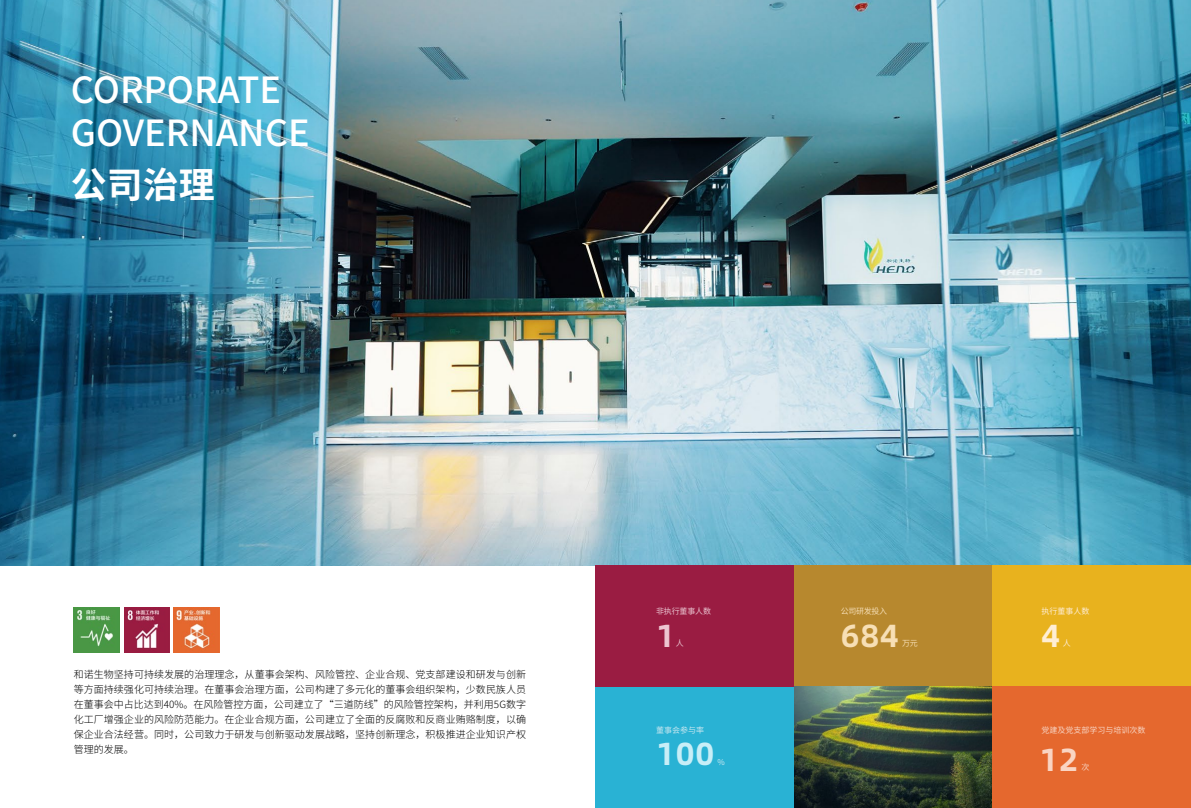
<style>
.page{position:relative;width:1191px;height:808px;background:#fff}
.page>*{position:absolute;margin:0;border:0;box-sizing:border-box;transform-origin:0 0}
.t1{font:500 36px/43.2px "Source Han Sans CN";color:#fff}
.t2{font:700 36px "Source Han Sans CN";color:#fff}
.t3{font:700 32px "Alibaba Pu Hui Ti 2 95 Extra";color:#c8eef7}
.t4{font:700 32px "Alibaba Pu Hui Ti 2 95 Extra";color:#f7dfb5}
.t5{font:700 32px "Alibaba Pu Hui Ti 2 95 Extra";color:#fad5c3}
.t6{font:700 32px "Alibaba Pu Hui Ti 2 95 Extra";color:#ffeed4}
.t7{font:700 32px "Alibaba Pu Hui Ti 2 95 Extra";color:#edc5d1}
.t8{font:300 10px/15px "Source Han Sans CN";letter-spacing:.005em;color:#000;text-align:justify}
.t9{font:8px "Source Han Sans CN";color:#f7d3c1}
.t10{font:8px "Source Han Sans CN";letter-spacing:-.04em;color:#f4dcb3}
.t11{font:8px "Source Han Sans CN";letter-spacing:-.02em;color:#e9c3cf}
.t12{font:8px "Source Han Sans CN";color:#c8e7f0}
.t13{font:8px "Source Han Sans CN";color:#feecd4}
</style>
<div class="page">
<img style="left:74px;top:607px;width:45px;height:46px">
<img style="left:124px;top:607px;width:45px;height:46px">
<img style="left:174px;top:607px;width:45px;height:46px">
<img style="left:0;top:0;width:1191px;height:566px">
<div style="left:595px;top:687px;width:199px;height:121px;background:#29b2d4"></div>
<div style="left:794px;top:566px;width:198px;height:121px;background:#b7882e"></div>
<div style="left:992px;top:566px;width:199px;height:121px;background:#e8b21e"></div>
<div style="left:595px;top:566px;width:199px;height:121px;background:#9a1c42"></div>
<img style="left:794px;top:687px;width:198px;height:121px">
<div style="left:992px;top:687px;width:199px;height:121px;background:#e5682e"></div>
<h1 class="t1" style="left:71px;top:69px;width:240px">CORPORATE<br>GOVERNANCE</h1>
<h1 class="t2" style="left:71px;top:164px;width:145px">公司治理</h1>
<p class="t8" style="left:74px;top:667px;width:454px">和诺生物坚持可持续发展的治理理念，从董事会架构、风险管控、企业合规、党支部建设和研发与创新等方面持续强化可持续治理。在董事会治理方面，公司构建了多元化的董事会组织架构，少数民族人员在董事会中占比达到40%。在风险管控方面，公司建立了“三道防线”的风险管控架构，并利用5G数字化工厂增强企业的风险防范能力。在企业合规方面，公司建立了全面的反腐败和反商业贿赂制度，以确保企业合法经营。同时，公司致力于研发与创新驱动发展战略，坚持创新理念，积极推进企业知识产权管理的发展。</p>
<p class="t11" style="left:656px;top:607px;width:57px">非执行董事人数</p>
<p class="t11" style="left:675px;top:639px;width:9px">人</p>
<h2 class="t7" style="left:656px;top:610px;width:20px">1</h2>
<p class="t12" style="left:656px;top:725px;width:49px">董事会参与率</p>
<h2 class="t3" style="left:656px;top:728px;width:60px">100</h2>
<p class="t12" style="left:717px;top:757px;width:9px">%</p>
<p class="t10" style="left:840px;top:607px;width:48px">公司研发投入</p>
<h2 class="t4" style="left:840px;top:610px;width:60px">684</h2>
<p class="t10" style="left:902px;top:639px;width:17px">万元</p>
<p class="t13" style="left:1041px;top:607px;width:49px">执行董事人数</p>
<h2 class="t6" style="left:1041px;top:610px;width:20px">4</h2>
<p class="t13" style="left:1063px;top:639px;width:9px">人</p>
<p class="t9" style="left:1041px;top:725px;width:105px">党建及党支部学习与培训次数</p>
<p class="t9" style="left:1081px;top:763px;width:9px">次</p>
<h2 class="t5" style="left:1039px;top:734px;width:40px">12</h2>
</div>
